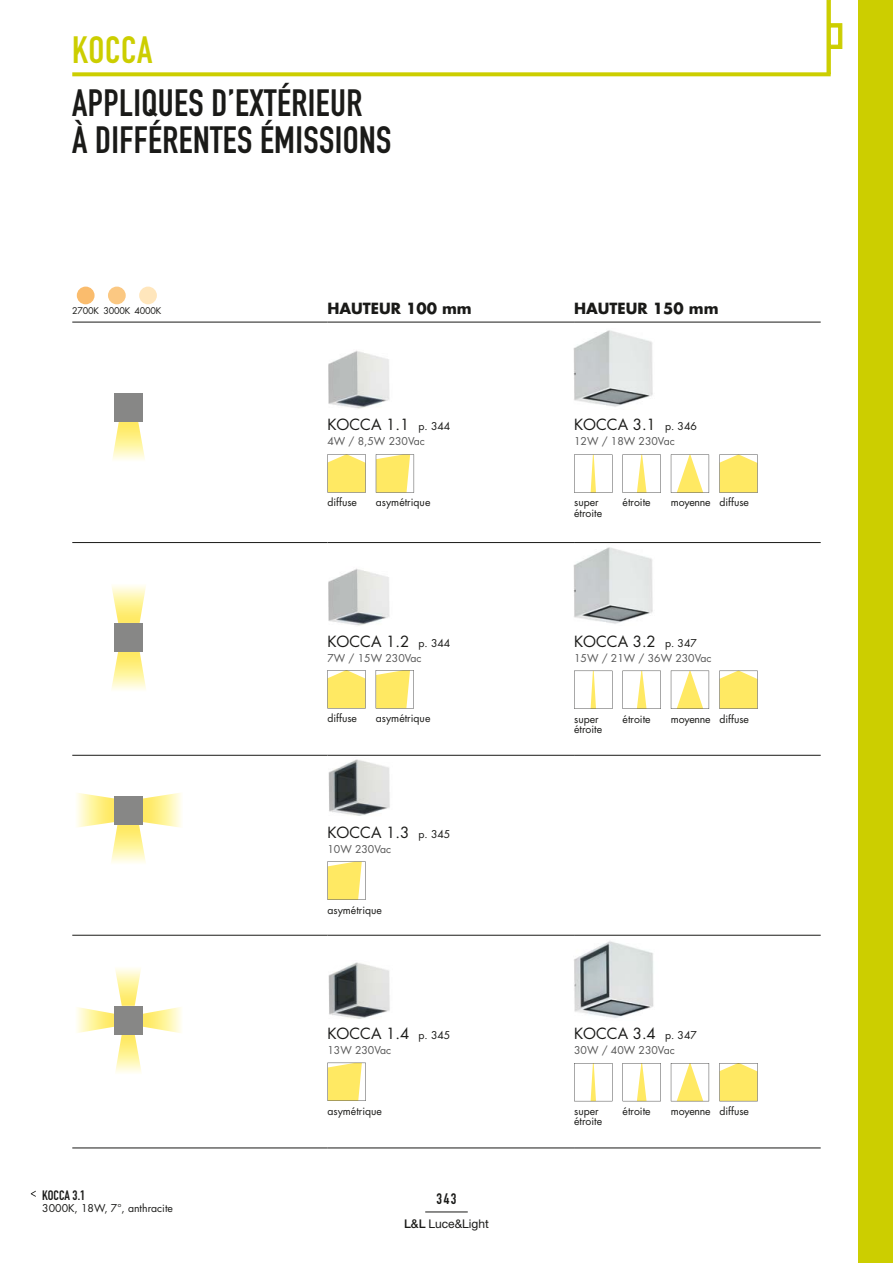
<style>
.page{position:relative;width:893px;height:1263px;background:#fff}
.page>*{position:absolute;margin:0;border:0;box-sizing:border-box;transform-origin:0 0}
.t1{font:37.5px "DIN Engschrift";letter-spacing:.01em;color:#1a1a18}
.t2{font:37.5px "DIN Engschrift";letter-spacing:.02em;color:#ccce00}
.t3{font:15px "Futura";color:#1a1a18}
.t4{font:700 15px "Futura";color:#1a1a18}
.t5{font:15px "DIN Engschrift";color:#1a1a18}
.t6{font:13.5px "DIN Engschrift";color:#1a1a18}
.t7{font:12px "Helvetica Neue";color:#1a1a18}
.t8{font:10.5px/10.5px "Futura";color:#1a1a18}
.t9{font:10.5px "Futura";color:#565656}
.t10{font:10.5px "Futura";letter-spacing:-.02em;color:#1a1a18}
.t11{font:9px "Futura";letter-spacing:-.025em;color:#1a1a18}
.s1{font-size:10.5px}
.s2{font-weight:500}
</style>
<div class="page">
<hr style="left:425px;top:1212px;width:43px;height:1px;background:#1a1a18">
<img style="left:573px;top:330px;width:80px;height:77px">
<img style="left:328px;top:350px;width:62px;height:59px">
<img style="left:573px;top:547px;width:80px;height:77px">
<img style="left:328px;top:568px;width:62px;height:58px">
<img style="left:328px;top:759px;width:62px;height:57px">
<img style="left:574px;top:941px;width:80px;height:77px">
<img style="left:328px;top:962px;width:62px;height:57px">
<svg style="left:77px;top:968px;width:104px;height:105px"></svg>
<div style="left:114px;top:1006px;width:29px;height:28px;background:#878786"></div>
<svg style="left:77px;top:793px;width:104px;height:70px"></svg>
<div style="left:114px;top:796px;width:29px;height:28px;background:#878786"></div>
<svg style="left:112px;top:585px;width:34px;height:38px"></svg>
<svg style="left:112px;top:651px;width:34px;height:39px"></svg>
<div style="left:114px;top:623px;width:29px;height:28px;background:#878786"></div>
<svg style="left:113px;top:421px;width:32px;height:39px"></svg>
<div style="left:114px;top:393px;width:29px;height:28px;background:#878786"></div>
<div style="left:859px;top:0;width:34px;height:1263px;background:#ccce00"></div>
<svg style="left:826px;top:0;width:17px;height:72px"></svg>
<svg style="left:72px;top:72px;width:759px;height:4px;background:#d0d215"></svg>
<div style="left:77px;top:287px;width:18px;height:17px;background:#fabc6d;border-radius:50%"></div>
<div style="left:139px;top:287px;width:18px;height:17px;background:#ffe6bc;border-radius:50%"></div>
<div style="left:108px;top:287px;width:18px;height:17px;background:#fbc882;border-radius:50%"></div>
<svg style="left:376px;top:454px;width:38px;height:39px"></svg>
<svg style="left:376px;top:670px;width:38px;height:38px"></svg>
<svg style="left:327px;top:454px;width:39px;height:39px;background:#f6e474"></svg>
<svg style="left:327px;top:670px;width:39px;height:38px"></svg>
<svg style="left:574px;top:455px;width:38px;height:38px"></svg>
<svg style="left:623px;top:455px;width:38px;height:38px"></svg>
<svg style="left:671px;top:455px;width:38px;height:38px"></svg>
<svg style="left:719px;top:455px;width:39px;height:38px"></svg>
<svg style="left:574px;top:671px;width:38px;height:38px"></svg>
<svg style="left:623px;top:671px;width:38px;height:38px"></svg>
<svg style="left:671px;top:671px;width:38px;height:38px"></svg>
<svg style="left:719px;top:671px;width:39px;height:38px"></svg>
<svg style="left:574px;top:1063px;width:38px;height:38px"></svg>
<svg style="left:623px;top:1063px;width:38px;height:38px"></svg>
<svg style="left:671px;top:1063px;width:38px;height:38px"></svg>
<svg style="left:719px;top:1063px;width:39px;height:38px"></svg>
<svg style="left:327px;top:861px;width:39px;height:39px;background:#f6e580"></svg>
<svg style="left:328px;top:1063px;width:38px;height:38px"></svg>
<svg style="left:31px;top:1190px;width:5px;height:7px"></svg>
<hr style="left:72px;top:322px;width:255px;height:1px;background:#1a1a18">
<hr style="left:327px;top:322px;width:247px;height:1px;background:#1a1a18">
<hr style="left:574px;top:322px;width:247px;height:1px;background:#1a1a18">
<hr style="left:327px;top:1148px;width:247px;height:1px;background:#1a1a18">
<hr style="left:574px;top:1148px;width:247px;height:1px;background:#1a1a18">
<hr style="left:72px;top:542px;width:255px;height:1px;background:#1a1a18">
<hr style="left:327px;top:542px;width:247px;height:1px;background:#1a1a18">
<hr style="left:574px;top:542px;width:247px;height:1px;background:#1a1a18">
<hr style="left:72px;top:755px;width:255px;height:1px;background:#1a1a18">
<hr style="left:327px;top:755px;width:247px;height:1px;background:#1a1a18">
<hr style="left:574px;top:755px;width:247px;height:1px;background:#1a1a18">
<hr style="left:72px;top:935px;width:255px;height:1px;background:#1a1a18">
<hr style="left:327px;top:935px;width:247px;height:1px;background:#1a1a18">
<hr style="left:574px;top:935px;width:247px;height:1px;background:#1a1a18">
<hr style="left:72px;top:1148px;width:255px;height:1px;background:#1a1a18">
<p class="t2" style="left:72px;top:28px;width:82px">KOCCA</p>
<p class="t1" style="left:72px;top:81px;width:292px">APPLIQUES D’EXTÉRIEUR</p>
<p class="t1" style="left:72px;top:118px;width:321px">À DIFFÉRENTES ÉMISSIONS</p>
<p class="t11" style="left:72px;top:304px;width:28px">2700K</p>
<p class="t11" style="left:103px;top:304px;width:28px">3000K</p>
<p class="t11" style="left:135px;top:304px;width:28px">4000K</p>
<p class="t6" style="left:42px;top:1187px;width:44px">KOCCA 3.1</p>
<p class="t8" style="left:42px;top:1203px;width:132px">3000K, 18W, 7°, anthracite</p>
<p class="t4" style="left:327px;top:297px;width:146px">HAUTEUR 100 mm</p>
<p class="t4" style="left:574px;top:297px;width:146px">HAUTEUR 150 mm</p>
<p class="t3" style="left:327px;top:415px;width:124px">KOCCA 1.1 <span class="s1">p. 344</span></p>
<p class="t9" style="left:327px;top:434px;width:99px">4W / 8,5W 230Vac</p>
<p class="t8" style="left:327px;top:497px;width:31px">diffuse</p>
<p class="t8" style="left:376px;top:497px;width:56px">asymétrique</p>
<p class="t3" style="left:327px;top:631px;width:124px">KOCCA 1.2 <span class="s1">p. 344</span></p>
<p class="t9" style="left:327px;top:650px;width:96px">7W / 15W 230Vac</p>
<p class="t8" style="left:327px;top:713px;width:31px">diffuse</p>
<p class="t8" style="left:376px;top:713px;width:56px">asymétrique</p>
<p class="t3" style="left:327px;top:822px;width:124px">KOCCA 1.3 <span class="s1">p. 345</span></p>
<p class="t9" style="left:327px;top:842px;width:65px">10W 230Vac</p>
<p class="t8" style="left:327px;top:905px;width:56px">asymétrique</p>
<p class="t3" style="left:327px;top:1023px;width:124px">KOCCA 1.4 <span class="s1">p. 345</span></p>
<p class="t9" style="left:327px;top:1043px;width:65px">13W 230Vac</p>
<p class="t8" style="left:327px;top:1106px;width:56px">asymétrique</p>
<p class="t5" style="left:437px;top:1189px;width:21px">343</p>
<p class="t7" style="left:404px;top:1216px;width:86px"><span class="s2">L&amp;L</span> Luce&amp;Light</p>
<p class="t3" style="left:574px;top:415px;width:124px">KOCCA 3.1 <span class="s1">p. 346</span></p>
<p class="t9" style="left:574px;top:434px;width:102px">12W / 18W 230Vac</p>
<p class="t8" style="left:574px;top:497px;width:30px">super étroite</p>
<p class="t8" style="left:623px;top:497px;width:30px">étroite</p>
<p class="t10" style="left:671px;top:495px;width:41px">moyenne</p>
<p class="t8" style="left:719px;top:497px;width:31px">diffuse</p>
<p class="t3" style="left:574px;top:631px;width:124px">KOCCA 3.2 <span class="s1">p. 347</span></p>
<p class="t9" style="left:574px;top:650px;width:139px">15W / 21W / 36W 230Vac</p>
<p class="t8" style="left:574px;top:713px;width:30px">super étroite</p>
<p class="t8" style="left:623px;top:713px;width:30px">étroite</p>
<p class="t10" style="left:671px;top:711px;width:41px">moyenne</p>
<p class="t8" style="left:719px;top:713px;width:31px">diffuse</p>
<p class="t3" style="left:574px;top:1023px;width:124px">KOCCA 3.4 <span class="s1">p. 347</span></p>
<p class="t9" style="left:574px;top:1043px;width:102px">30W / 40W 230Vac</p>
<p class="t8" style="left:574px;top:1106px;width:30px">super étroite</p>
<p class="t8" style="left:623px;top:1106px;width:30px">étroite</p>
<p class="t10" style="left:671px;top:1104px;width:41px">moyenne</p>
<p class="t8" style="left:719px;top:1106px;width:31px">diffuse</p>
</div>
